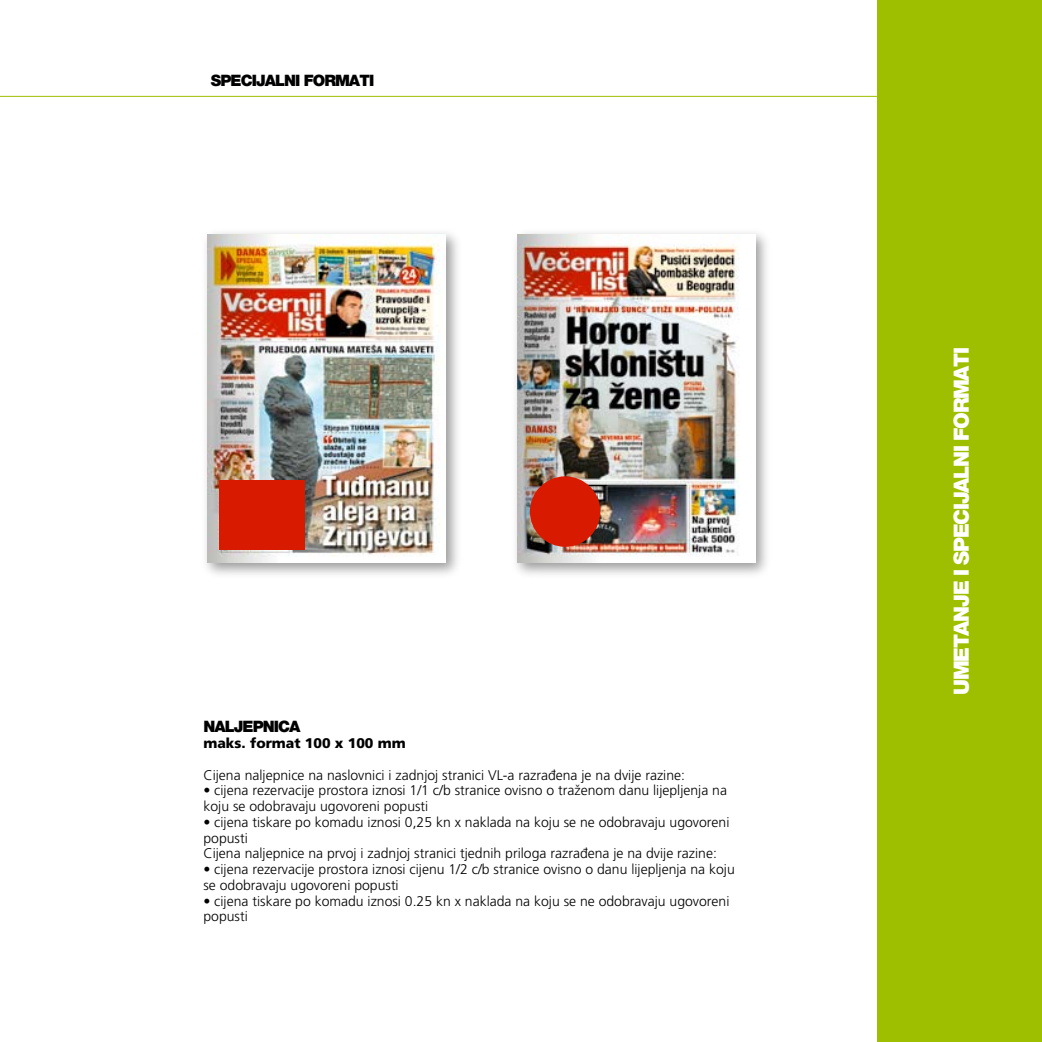
<style>
.page{position:relative;width:1042px;height:1042px;background:#fff}
.page>*{position:absolute;margin:0;border:0;box-sizing:border-box;transform-origin:0 0}
.t1{font:900 21px "VL Helvetica Neue";letter-spacing:-.06em;color:#fff}
.t2{font:900 15.75px "VL Helvetica Neue";letter-spacing:-.06em;color:#000}
.t3{font:300 14px/15.8px "VL Frutiger";color:#000}
.t4{font:900 14px "VL Frutiger";color:#000}
</style>
<div class="page">
<div style="left:877px;top:0;width:165px;height:1042px;background:#9dbf00"></div>
<div style="left:508px;top:225px;width:265px;height:356px;background:#000;opacity:.4"></div>
<div style="left:517px;top:234px;width:238px;height:329px;background:#fff"></div>
<img style="left:517px;top:234px;width:222px;height:329px">
<div style="left:199px;top:225px;width:265px;height:356px;background:#000;opacity:.4"></div>
<img style="left:208px;top:234px;width:238px;height:329px">
<div style="left:219px;top:480px;width:85px;height:70px;background:#d81b00"></div>
<div style="left:530px;top:476px;width:70px;height:71px;background:#d81b00;border-radius:50%"></div>
<hr style="left:0;top:96px;width:908px;height:1px;background:#9dbf00">
<p class="t2" style="left:211px;top:70px;width:165px">SPECIJALNI FORMATI</p>
<p class="t2" style="left:203px;top:717px;width:99px">NALJEPNICA</p>
<p class="t4" style="left:203px;top:735px;width:204px">maks. format 100 x 100 mm</p>
<p class="t3" style="left:203px;top:767px;width:483px">Cijena naljepnice na naslovnici i zadnjoj stranici VL-a razrađena je na dvije razine:</p>
<p class="t3" style="left:203px;top:782px;width:525px">• cijena rezervacije prostora iznosi 1/1 c/b stranice ovisno o traženom danu lijepljenja na koju se odobravaju ugovoreni popusti</p>
<p class="t3" style="left:203px;top:814px;width:527px">• cijena tiskare po komadu iznosi 0,25 kn x naklada na koju se ne odobravaju ugovoreni popusti<br>Cijena naljepnice na prvoj i zadnjoj stranici tjednih priloga razrađena je na dvije razine:</p>
<p class="t3" style="left:203px;top:861px;width:533px">• cijena rezervacije prostora iznosi cijenu 1/2 c/b stranice ovisno o danu lijepljenja na koju se odobravaju ugovoreni popusti</p>
<p class="t3" style="left:203px;top:893px;width:527px">• cijena tiskare po komadu iznosi 0.25 kn x naklada na koju se ne odobravaju ugovoreni popusti</p>
<h1 class="t1" style="left:948px;top:695px;width:350px;rotate:-90deg">UMETANJE I SPECIJALNI FORMATI</h1>
</div>
